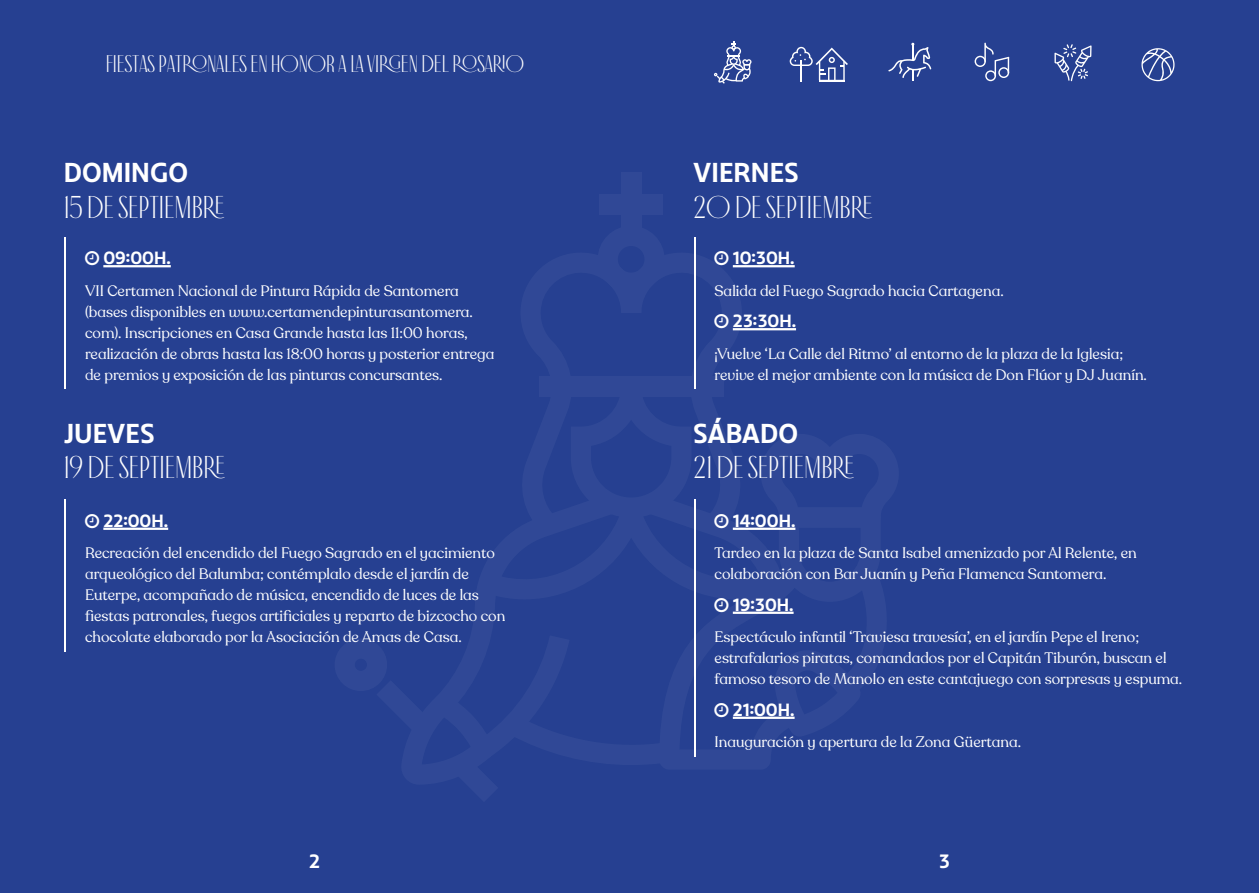
<style>
.page{position:relative;width:1259px;height:893px;background:#fff}
.page>*{position:absolute;margin:0;border:0;box-sizing:border-box;transform-origin:0 0}
.t1{font:31.5px "Antiga";color:#fff}
.t2{font:700 25.5px "Chulapa";color:#fff}
.t3{font:24px "Antiga";color:#fff}
.t4{font:700 18px "Chulapa";color:#fff}
.t5{font:700 16.5px "Chulapa";color:#fff}
.t6{font:15px/21px "Recoleta Alt";color:#fff}
</style>
<div class="page">
<div style="left:0;top:0;width:629px;height:893px;background:#264091"></div>
<div style="left:629px;top:0;width:630px;height:893px;background:#264091"></div>
<div style="left:599px;top:194px;width:64px;height:20px;background:#304896"></div>
<div style="left:621px;top:172px;width:20px;height:64px;background:#304896"></div>
<svg style="left:974px;top:43px;width:35px;height:38px"></svg>
<svg style="left:1054px;top:44px;width:37px;height:37px"></svg>
<svg style="left:1141px;top:48px;width:33px;height:33px"></svg>
<svg style="left:789px;top:47px;width:59px;height:34px"></svg>
<svg style="left:888px;top:43px;width:43px;height:38px"></svg>
<svg style="left:714px;top:42px;width:37px;height:42px"></svg>
<hr style="left:65px;top:237px;width:1px;height:35px;background:#fff">
<hr style="left:103px;top:265px;width:68px;height:2px;background:#fff">
<hr style="left:65px;top:268px;width:1px;height:121px;background:#fff">
<hr style="left:65px;top:500px;width:1px;height:34px;background:#fff">
<hr style="left:103px;top:528px;width:65px;height:2px;background:#fff">
<hr style="left:65px;top:530px;width:1px;height:122px;background:#fff">
<svg style="left:694px;top:237px;width:103px;height:520px"></svg>
<h3 class="t3" style="left:106px;top:52px;width:420px">FIESTAS PATRONALES EN HONOR A LA VIRGEN DEL ROSARIO</h3>
<h2 class="t2" style="left:64px;top:157px;width:126px">DOMINGO</h2>
<h1 class="t1" style="left:64px;top:191px;width:162px">15 DE SEPTIEMBRE</h1>
<p class="t5" style="left:103px;top:248px;width:69px">09:00h.</p>
<p class="t6" style="left:85px;top:280px;width:411px">VII Certamen Nacional de Pintura Rápida de Santomera (bases disponibles en www.certamendepinturasantomera. com). Inscripciones en Casa Grande hasta las 11:00 horas, realización de obras hasta las 18:00 horas y posterior entrega de premios y exposición de las pinturas concursantes.</p>
<h2 class="t2" style="left:64px;top:417px;width:92px">JUEVES</h2>
<h1 class="t1" style="left:64px;top:451px;width:163px">19 DE SEPTIEMBRE</h1>
<p class="t5" style="left:103px;top:510px;width:66px">22:00h.</p>
<p class="t6" style="left:85px;top:543px;width:422px">Recreación del encendido del Fuego Sagrado en el yacimiento arqueológico del Balumba; contémplalo desde el jardín de Euterpe, acompañado de música, encendido de luces de las fiestas patronales, fuegos artificiales y reparto de bizcocho con chocolate elaborado por la Asociación de Amas de Casa.</p>
<p class="t4" style="left:309px;top:850px;width:12px">2</p>
<h2 class="t2" style="left:693px;top:157px;width:107px">VIERNES</h2>
<h1 class="t1" style="left:693px;top:191px;width:181px">20 DE SEPTIEMBRE</h1>
<p class="t5" style="left:733px;top:248px;width:63px">10:30h.</p>
<p class="t6" style="left:714px;top:280px;width:291px">Salida del Fuego Sagrado hacia Cartagena.</p>
<p class="t5" style="left:733px;top:311px;width:65px">23:30h.</p>
<p class="t6" style="left:714px;top:343px;width:434px">¡Vuelve ‘La Calle del Ritmo’ al entorno de la plaza de la Iglesia; revive el mejor ambiente con la música de Don Flúor y DJ Juanín.</p>
<h2 class="t2" style="left:693px;top:417px;width:106px">SÁBADO</h2>
<h1 class="t1" style="left:693px;top:451px;width:162px">21 DE SEPTIEMBRE</h1>
<p class="t5" style="left:733px;top:510px;width:64px">14:00h.</p>
<p class="t6" style="left:714px;top:543px;width:424px">Tardeo en la plaza de Santa Isabel amenizado por Al Relente, en colaboración con Bar Juanín y Peña Flamenca Santomera.</p>
<p class="t5" style="left:733px;top:594px;width:62px">19:30h.</p>
<p class="t6" style="left:714px;top:627px;width:469px">Espectáculo infantil ‘Traviesa travesía’, en el jardín Pepe el Ireno; estrafalarios piratas, comandados por el Capitán Tiburón, buscan el famoso tesoro de Manolo en este cantajuego con sorpresas y espuma.</p>
<p class="t5" style="left:733px;top:699px;width:63px">21:00h.</p>
<p class="t6" style="left:714px;top:732px;width:308px">Inauguración y apertura de la Zona Güertana.</p>
<p class="t4" style="left:938px;top:850px;width:13px">3</p>
</div>
